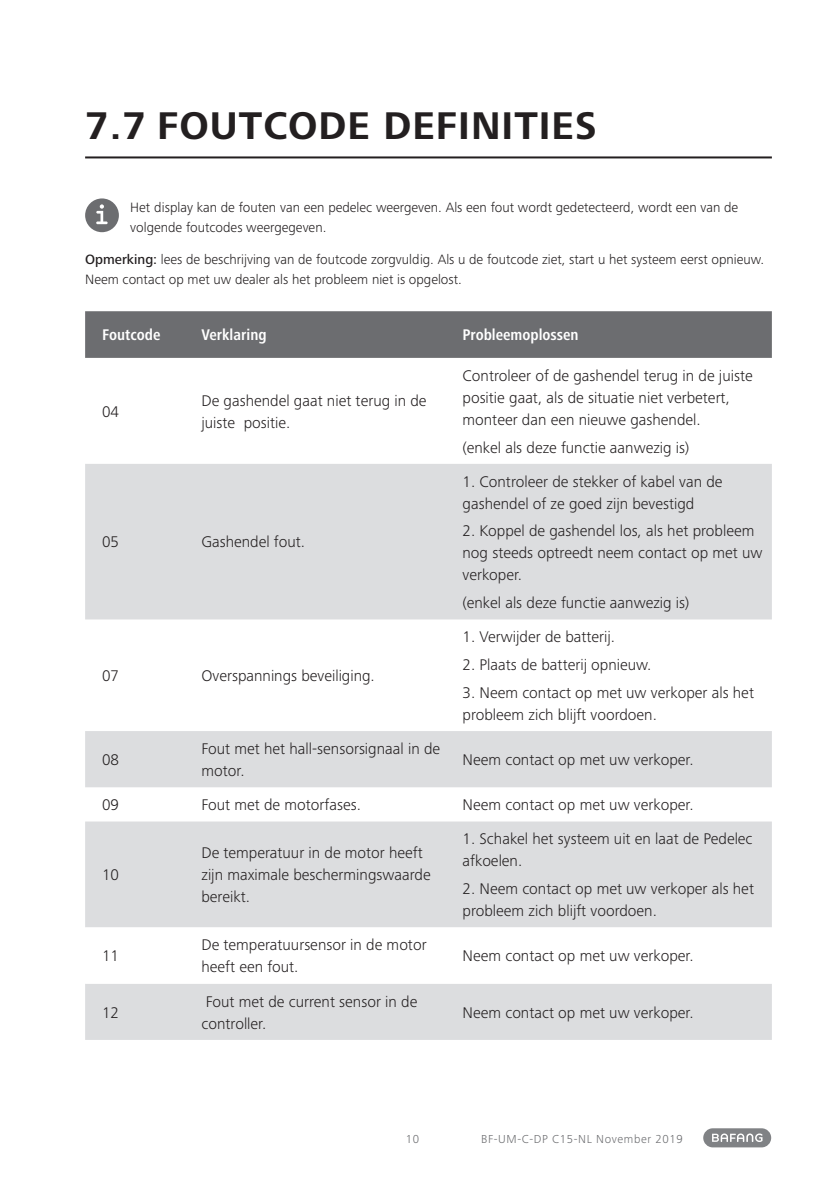
<style>
.page{position:relative;width:840px;height:1191px;background:#fff}
.page>*{position:absolute;margin:0;border:0;box-sizing:border-box;transform-origin:0 0}
.t1{font:700 40px "Frutiger Next Pro";letter-spacing:.025em;color:#231f20}
.t2{font:300 16px/22px "Frutiger Next Pro";color:#231f20}
.t3{font:700 condensed 16px "Frutiger Next Pro";color:#fff}
.t4{font:300 14px/20px "Frutiger Next Pro";color:#231f20}
.t5{font:300 12px "Frutiger Next Pro";letter-spacing:.05em;color:#6c6d70}
.s1{font-weight:500}
</style>
<div class="page">
<div style="left:702px;top:1128px;width:68px;height:19px;background:#808285;border-radius:10px"></div>
<svg style="left:712px;top:1133px;width:50px;height:9px"></svg>
<hr style="left:85px;top:156px;width:686px;height:2px;background:#231f20">
<div style="left:85px;top:198px;width:34px;height:34px;background:#6c6d70;border-radius:50%"></div>
<svg style="left:96px;top:204px;width:12px;height:20px"></svg>
<div style="left:85px;top:311px;width:686px;height:47px;background:#6c6d70"></div>
<svg style="left:85px;top:464px;width:686px;height:323px;fill:#dcdddf"></svg>
<div style="left:85px;top:821px;width:686px;height:219px;background:#dcdddf"></div>
<svg style="left:85px;top:927px;width:686px;height:56px"></svg>
<h1 class="t1" style="left:85px;top:103px;width:513px">7.7 FOUTCODE DEFINITIES</h1>
<p class="t4" style="left:130px;top:197px;width:609px">Het display kan de fouten van een pedelec weergeven. Als een fout wordt gedetecteerd, wordt een van de volgende foutcodes weergegeven.</p>
<p class="t4" style="left:85px;top:249px;width:680px"><span class="s1">Opmerking:</span> lees de beschrijving van de foutcode zorgvuldig. Als u de foutcode ziet, start u het systeem eerst opnieuw.<br>Neem contact op met uw dealer als het probleem niet is opgelost.</p>
<p class="t3" style="left:102px;top:326px;width:60px">Foutcode</p>
<p class="t3" style="left:201px;top:326px;width:67px">Verklaring</p>
<p class="t3" style="left:462px;top:326px;width:117px">Probleemoplossen</p>
<p class="t2" style="left:102px;top:400px;width:18px">04</p>
<p class="t2" style="left:201px;top:389px;width:226px">De gashendel gaat niet terug in de juiste positie.</p>
<p class="t2" style="left:102px;top:531px;width:18px">05</p>
<p class="t2" style="left:201px;top:531px;width:105px">Gashendel fout.</p>
<p class="t2" style="left:102px;top:664px;width:18px">07</p>
<p class="t2" style="left:201px;top:664px;width:175px">Overspannings beveiliging.</p>
<p class="t2" style="left:462px;top:364px;width:291px">Controleer of de gashendel terug in de juiste positie gaat, als de situatie niet verbetert, monteer dan een nieuwe gashendel.</p>
<p class="t2" style="left:462px;top:436px;width:228px">(enkel als deze functie aanwezig is)</p>
<p class="t2" style="left:462px;top:470px;width:261px">1. Controleer de stekker of kabel van de gashendel of ze goed zijn bevestigd</p>
<p class="t2" style="left:462px;top:520px;width:301px">2. Koppel de gashendel los, als het probleem nog steeds optreedt neem contact op met uw verkoper.</p>
<p class="t2" style="left:462px;top:592px;width:228px">(enkel als deze functie aanwezig is)</p>
<p class="t2" style="left:462px;top:626px;width:154px">1. Verwijder de batterij.</p>
<p class="t2" style="left:462px;top:653px;width:190px">2. Plaats de batterij opnieuw.</p>
<p class="t2" style="left:462px;top:681px;width:293px">3. Neem contact op met uw verkoper als het probleem zich blijft voordoen.</p>
<p class="t2" style="left:102px;top:748px;width:18px">08</p>
<p class="t2" style="left:201px;top:737px;width:240px">Fout met het hall-sensorsignaal in de motor.</p>
<p class="t2" style="left:462px;top:748px;width:232px">Neem contact op met uw verkoper.</p>
<p class="t2" style="left:102px;top:794px;width:18px">09</p>
<p class="t2" style="left:201px;top:794px;width:161px">Fout met de motorfases.</p>
<p class="t2" style="left:462px;top:794px;width:232px">Neem contact op met uw verkoper.</p>
<p class="t2" style="left:102px;top:864px;width:18px">10</p>
<p class="t2" style="left:201px;top:842px;width:231px">De temperatuur in de motor heeft zijn maximale beschermingswaarde bereikt.</p>
<p class="t2" style="left:462px;top:828px;width:291px">1. Schakel het systeem uit en laat de Pedelec afkoelen.</p>
<p class="t2" style="left:462px;top:877px;width:293px">2. Neem contact op met uw verkoper als het probleem zich blijft voordoen.</p>
<p class="t2" style="left:102px;top:945px;width:18px">11</p>
<p class="t2" style="left:201px;top:934px;width:226px">De temperatuursensor in de motor heeft een fout.</p>
<p class="t2" style="left:462px;top:945px;width:232px">Neem contact op met uw verkoper.</p>
<p class="t2" style="left:102px;top:1001px;width:18px">12</p>
<p class="t2" style="left:201px;top:990px;width:217px">Fout met de current sensor in de controller.</p>
<p class="t2" style="left:462px;top:1001px;width:232px">Neem contact op met uw verkoper.</p>
<p class="t5" style="left:405px;top:1132px;width:15px">10</p>
<p class="t5" style="left:481px;top:1132px;width:203px">BF-UM-C-DP C15-NL November 2019</p>
</div>
